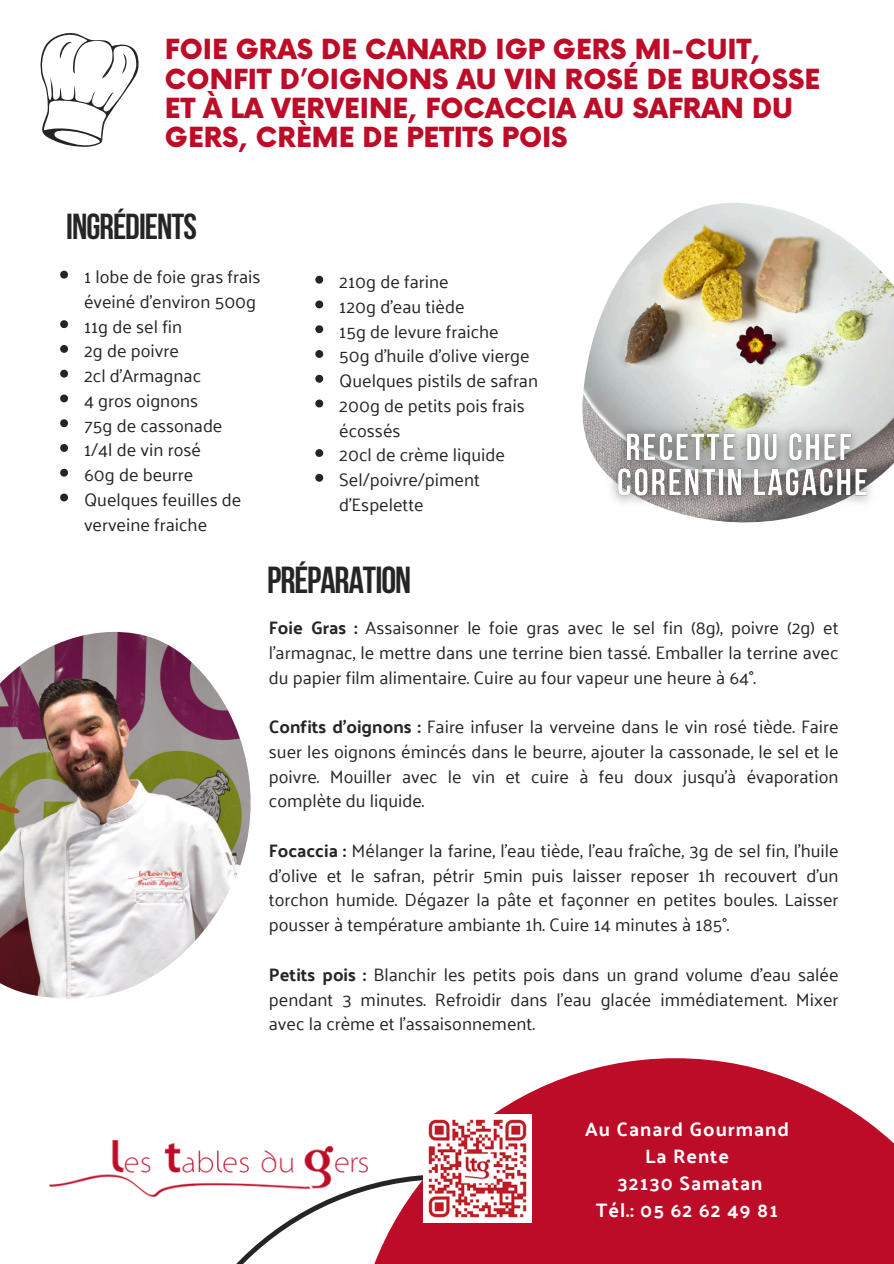
<style>
.page{position:relative;width:894px;height:1264px;background:#fff}
.page>*{position:absolute;margin:0;border:0;box-sizing:border-box;transform-origin:0 0}
.t1{font:700 37.5px "Bebas Neue";letter-spacing:-.025em;color:#252525}
.t2{font:700 36px "Bebas Neue";letter-spacing:-.025em;color:#252525}
.t3{font:900 27px/29.2px "Now";color:#bd0c27}
.t4{font:700 19.5px/27px "Palanquin";letter-spacing:.05em;color:#fff;text-align:center}
.t5{font:18px/24.8px "Palanquin";color:#252525;text-align:justify}
.s1{font-weight:700}
</style>
<div class="page">
<svg style="left:40px;top:33px;width:99px;height:114px"></svg>
<img style="left:582px;top:203px;width:311px;height:319px">
<svg style="left:155px;top:1196px;width:195px;height:67px"></svg>
<svg style="left:367px;top:1058px;width:526px;height:205px;fill:#bd0c27"></svg>
<img style="left:49px;top:1140px;width:318px;height:56px">
<img style="left:423px;top:1114px;width:108px;height:108px">
<img style="left:0;top:631px;width:250px;height:367px">
<svg style="left:315px;top:276px;width:8px;height:8px"></svg>
<svg style="left:315px;top:300px;width:8px;height:8px"></svg>
<svg style="left:315px;top:325px;width:8px;height:8px"></svg>
<svg style="left:315px;top:350px;width:8px;height:8px"></svg>
<svg style="left:315px;top:375px;width:8px;height:8px"></svg>
<svg style="left:315px;top:399px;width:8px;height:8px"></svg>
<svg style="left:315px;top:449px;width:8px;height:8px"></svg>
<svg style="left:315px;top:474px;width:8px;height:8px"></svg>
<svg style="left:60px;top:271px;width:8px;height:7px"></svg>
<svg style="left:60px;top:320px;width:8px;height:8px"></svg>
<svg style="left:60px;top:345px;width:8px;height:8px"></svg>
<svg style="left:60px;top:370px;width:8px;height:7px"></svg>
<svg style="left:60px;top:394px;width:8px;height:8px"></svg>
<svg style="left:60px;top:419px;width:8px;height:8px"></svg>
<svg style="left:60px;top:444px;width:8px;height:8px"></svg>
<svg style="left:60px;top:469px;width:8px;height:7px"></svg>
<svg style="left:60px;top:493px;width:8px;height:8px"></svg>
<img style="left:600px;top:417px;width:283px;height:98px">
<p class="t3" style="left:165px;top:37px;width:656px">FOIE GRAS DE CANARD IGP GERS MI-CUIT, CONFIT D’OIGNONS AU VIN ROSÉ DE BUROSSE ET À LA VERVEINE, FOCACCIA AU SAFRAN DU GERS, CRÈME DE PETITS POIS</p>
<p class="t2" style="left:66px;top:212px;width:132px">INGRÉDIENTS</p>
<p class="t5" style="left:84px;top:264px;width:178px">1 lobe de foie gras frais éveiné d’environ 500g</p>
<h2 class="t5" style="left:84px;top:314px;width:100px">11g de sel fin</h2>
<p class="t5" style="left:84px;top:339px;width:96px">2g de poivre</p>
<p class="t5" style="left:84px;top:363px;width:119px">2cl d’Armagnac</p>
<p class="t5" style="left:84px;top:388px;width:116px">4 gros oignons</p>
<p class="t5" style="left:84px;top:413px;width:140px">75g de cassonade</p>
<p class="t5" style="left:84px;top:438px;width:118px">1/4l de vin rosé</p>
<p class="t5" style="left:84px;top:462px;width:111px">60g de beurre</p>
<h4 class="t5" style="left:84px;top:487px;width:159px">Quelques feuilles de verveine fraiche</h4>
<p class="t5" style="left:339px;top:269px;width:111px">210g de farine</p>
<p class="t5" style="left:339px;top:294px;width:127px">120g d’eau tiède</p>
<p class="t5" style="left:339px;top:319px;width:161px">15g de levure fraiche</p>
<p class="t5" style="left:339px;top:344px;width:192px">50g d’huile d’olive vierge</p>
<p class="t5" style="left:339px;top:368px;width:200px">Quelques pistils de safran</p>
<p class="t5" style="left:339px;top:393px;width:187px">200g de petits pois frais écossés</p>
<p class="t5" style="left:339px;top:443px;width:167px">20cl de crème liquide</p>
<p class="t5" style="left:339px;top:467px;width:142px">Sel/poivre/piment d’Espelette</p>
<p class="t1" style="left:267px;top:565px;width:145px">PRÉPARATION</p>
<h3 class="t5" style="left:269px;top:615px;width:571px"><span class="s1">Foie Gras :</span> Assaisonner le foie gras avec le sel fin (8g), poivre (2g) et l’armagnac, le mettre dans une terrine bien tassé. Emballer la terrine avec du papier film alimentaire. Cuire au four vapeur une heure à 64°.</h3>
<h2 class="t5" style="left:269px;top:714px;width:571px"><span class="s1">Confits d’oignons :</span> Faire infuser la verveine dans le vin rosé tiède. Faire suer les oignons émincés dans le beurre, ajouter la cassonade, le sel et le poivre. Mouiller avec le vin et cuire à feu doux jusqu’à évaporation complète du liquide.</h2>
<p class="t5" style="left:269px;top:838px;width:571px"><span class="s1">Focaccia :</span> Mélanger la farine, l’eau tiède, l’eau fraîche, 3g de sel fin, l’huile d’olive et le safran, pétrir 5min puis laisser reposer 1h recouvert d’un torchon humide. Dégazer la pâte et façonner en petites boules. Laisser pousser à température ambiante 1h. Cuire 14 minutes à 185°.</p>
<p class="t5" style="left:269px;top:962px;width:571px"><span class="s1">Petits pois :</span> Blanchir les petits pois dans un grand volume d’eau salée pendant 3 minutes. Refroidir dans l’eau glacée immédiatement. Mixer avec la crème et l’assaisonnement.</p>
<p class="t4" style="left:585px;top:1115px;width:205px">Au Canard Gourmand<br>La Rente<br>32130 Samatan<br>Tél.: 05 62 62 49 81</p>
</div>
